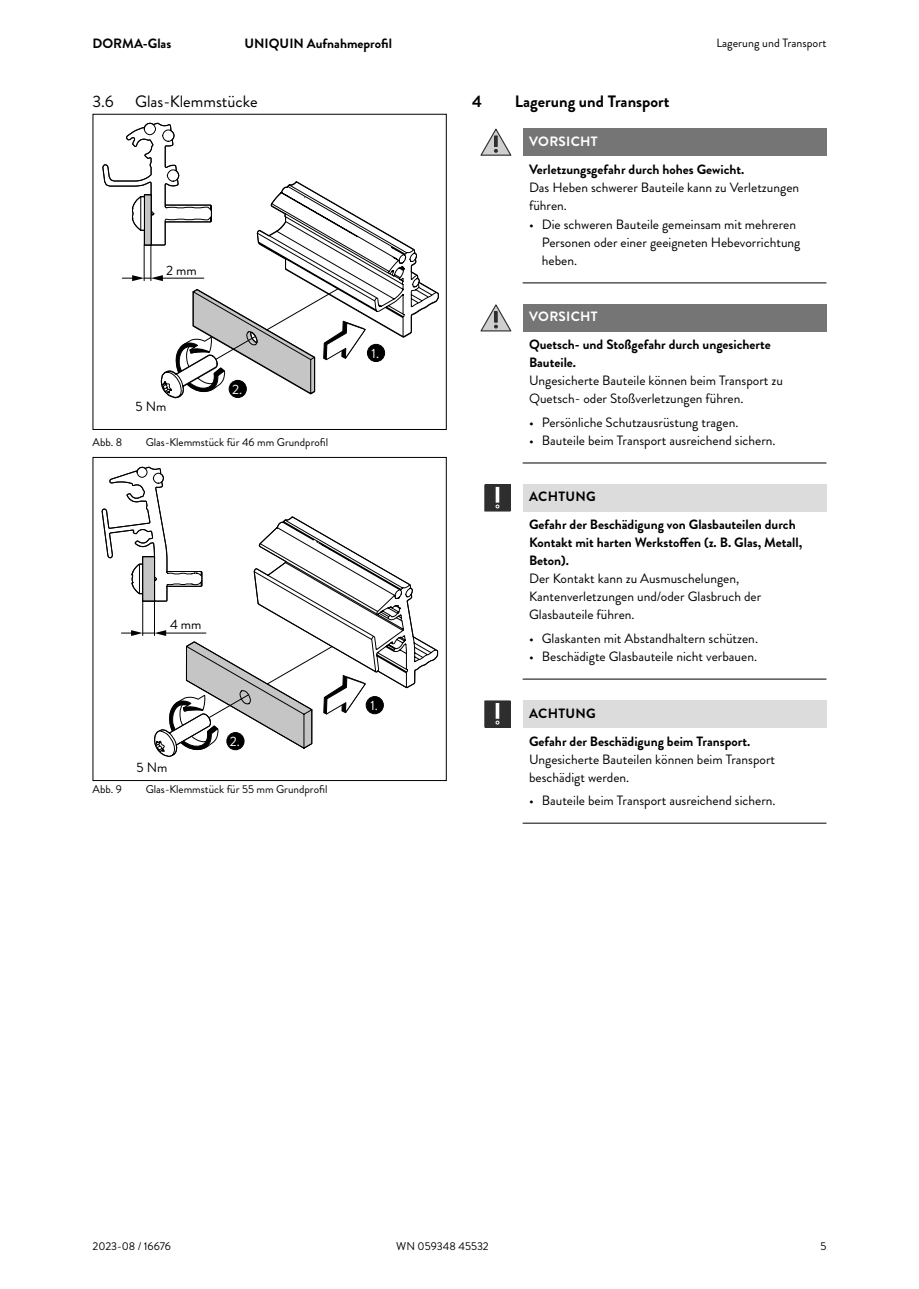
<style>
.page{position:relative;width:919px;height:1289px;background:#fff}
.page>*{position:absolute;margin:0;border:0;box-sizing:border-box;transform-origin:0 0}
.t1{font:700 16.5px "Brandon Grotesque";color:#000}
.t2{font:16.5px "Brandon Grotesque";color:#000}
.Table_text{font:13.5px/18px "Brandon Grotesque";color:#000}
.Table_text-2{font:700 13.5px/18px "Brandon Grotesque";color:#000}
.Safety_note_other{font:700 13.5px "Brandon Grotesque";letter-spacing:.02em;color:#fff}
.Safety_note_other-2{font:700 13.5px "Brandon Grotesque";letter-spacing:.02em;color:#000}
.Text_in_picture{font:13.5px "Brandon Grotesque";letter-spacing:-.005em;color:#000}
.Text_in_picture-2{font:13.5px "Brandon Grotesque";color:#fff}
.t3{font:12px "Brandon Grotesque";color:#000}
.t4{font:11.25px "Brandon Grotesque";color:#000}
</style>
<div class="page">
<svg style="left:102px;top:123px;width:337px;height:276px"></svg>
<div style="left:92px;top:457px;width:354px;height:324px;border:1px solid #000"></div>
<svg style="left:101px;top:466px;width:337px;height:291px"></svg>
<div style="left:522px;top:129px;width:304px;height:27px;background:#757575"></div>
<hr style="left:522px;top:283px;width:304px;height:1px;background:#000">
<svg style="left:480px;top:129px;width:32px;height:27px"></svg>
<div style="left:522px;top:304px;width:304px;height:27px;background:#757575"></div>
<hr style="left:522px;top:463px;width:304px;height:1px;background:#000">
<svg style="left:480px;top:304px;width:32px;height:27px"></svg>
<div style="left:522px;top:484px;width:304px;height:27px;background:#dcdcdc"></div>
<hr style="left:522px;top:679px;width:304px;height:1px;background:#000">
<div style="left:485px;top:485px;width:25px;height:26px;background:#2e2e2e"></div>
<div style="left:484px;top:484px;width:26px;height:27px;border:1px solid #2e2e2e"></div>
<svg style="left:495px;top:487px;width:4px;height:21px"></svg>
<div style="left:522px;top:700px;width:304px;height:27px;background:#dcdcdc"></div>
<hr style="left:522px;top:823px;width:304px;height:1px;background:#000">
<div style="left:485px;top:701px;width:25px;height:26px;background:#2e2e2e"></div>
<div style="left:484px;top:700px;width:26px;height:27px;border:1px solid #2e2e2e"></div>
<svg style="left:495px;top:703px;width:4px;height:21px"></svg>
<p class="Table_text-2" style="left:92px;top:35px;width:80px">DORMA-Glas</p>
<p class="Table_text-2" style="left:244px;top:35px;width:149px">UNIQUIN Aufnahmeprofil</p>
<p class="t3" style="left:716px;top:35px;width:112px">Lagerung und Transport</p>
<p class="t2" style="left:92px;top:90px;width:23px">3.6</p>
<p class="t2" style="left:135px;top:90px;width:124px">Glas-Klemmstücke</p>
<p class="Text_in_picture" style="left:166px;top:261px;width:32px">2 mm</p>
<p class="t4" style="left:92px;top:434px;width:31px">Abb. 8</p>
<p class="Text_in_picture" style="left:136px;top:397px;width:32px">5 Nm</p>
<p class="Text_in_picture-2" style="left:232px;top:380px;width:12px">2.</p>
<p class="t4" style="left:146px;top:434px;width:184px">Glas-Klemmstück für 46 mm Grundprofil</p>
<p class="Text_in_picture-2" style="left:371px;top:344px;width:9px">1.</p>
<p class="Text_in_picture" style="left:170px;top:614px;width:33px">4 mm</p>
<p class="t4" style="left:92px;top:781px;width:31px">Abb. 9</p>
<p class="Text_in_picture" style="left:136px;top:758px;width:32px">5 Nm</p>
<p class="Text_in_picture-2" style="left:230px;top:732px;width:12px">2.</p>
<p class="t4" style="left:146px;top:781px;width:183px">Glas-Klemmstück für 55 mm Grundprofil</p>
<p class="Text_in_picture-2" style="left:370px;top:696px;width:9px">1.</p>
<p class="t1" style="left:472px;top:90px;width:11px">4</p>
<p class="t1" style="left:514px;top:90px;width:156px">Lagerung und Transport</p>
<p class="Safety_note_other" style="left:529px;top:131px;width:70px">VORSICHT</p>
<p class="Table_text-2" style="left:529px;top:160px;width:217px">Verletzungsgefahr durch hohes Gewicht.</p>
<p class="Table_text" style="left:529px;top:178px;width:271px">Das Heben schwerer Bauteile kann zu Verletzungen führen.</p>
<p class="Table_text" style="left:541px;top:215px;width:260px;text-indent:-13px">• Die schweren Bauteile gemeinsam mit mehreren<br>Personen oder einer geeigneten Hebevorrichtung heben.</p>
<p class="Safety_note_other" style="left:529px;top:307px;width:70px">VORSICHT</p>
<p class="Table_text-2" style="left:529px;top:336px;width:243px">Quetsch- und Stoßgefahr durch ungesicherte<br>Bauteile.</p>
<p class="Table_text" style="left:529px;top:372px;width:255px">Ungesicherte Bauteile können beim Transport zu<br>Quetsch- oder Stoßverletzungen führen.</p>
<p class="Table_text" style="left:529px;top:413px;width:211px">• Persönliche Schutzausrüstung tragen.</p>
<p class="Table_text" style="left:529px;top:431px;width:248px">• Bauteile beim Transport ausreichend sichern.</p>
<p class="Safety_note_other-2" style="left:529px;top:487px;width:68px">ACHTUNG</p>
<p class="Table_text-2" style="left:529px;top:516px;width:275px">Gefahr der Beschädigung von Glasbauteilen durch<br>Kontakt mit harten Werkstoffen (z. B. Glas, Metall,<br>Beton).</p>
<p class="Table_text" style="left:529px;top:570px;width:234px">Der Kontakt kann zu Ausmuschelungen,<br>Kantenverletzungen und/oder Glasbruch der<br>Glasbauteile führen.</p>
<p class="Table_text" style="left:529px;top:629px;width:230px">• Glaskanten mit Abstandhaltern schützen.</p>
<p class="Table_text" style="left:529px;top:647px;width:229px">• Beschädigte Glasbauteile nicht verbauen.</p>
<p class="Safety_note_other-2" style="left:529px;top:703px;width:68px">ACHTUNG</p>
<p class="Table_text-2" style="left:529px;top:732px;width:223px">Gefahr der Beschädigung beim Transport.</p>
<p class="Table_text" style="left:529px;top:750px;width:248px">Ungesicherte Bauteilen können beim Transport beschädigt werden.</p>
<p class="Table_text" style="left:529px;top:791px;width:248px">• Bauteile beim Transport ausreichend sichern.</p>
<p class="t4" style="left:396px;top:1237px;width:94px">WN 059348 45532</p>
<p class="t4" style="left:92px;top:1237px;width:80px">2023-08 / 16676</p>
<p class="t4" style="left:820px;top:1237px;width:7px">5</p>
</div>
